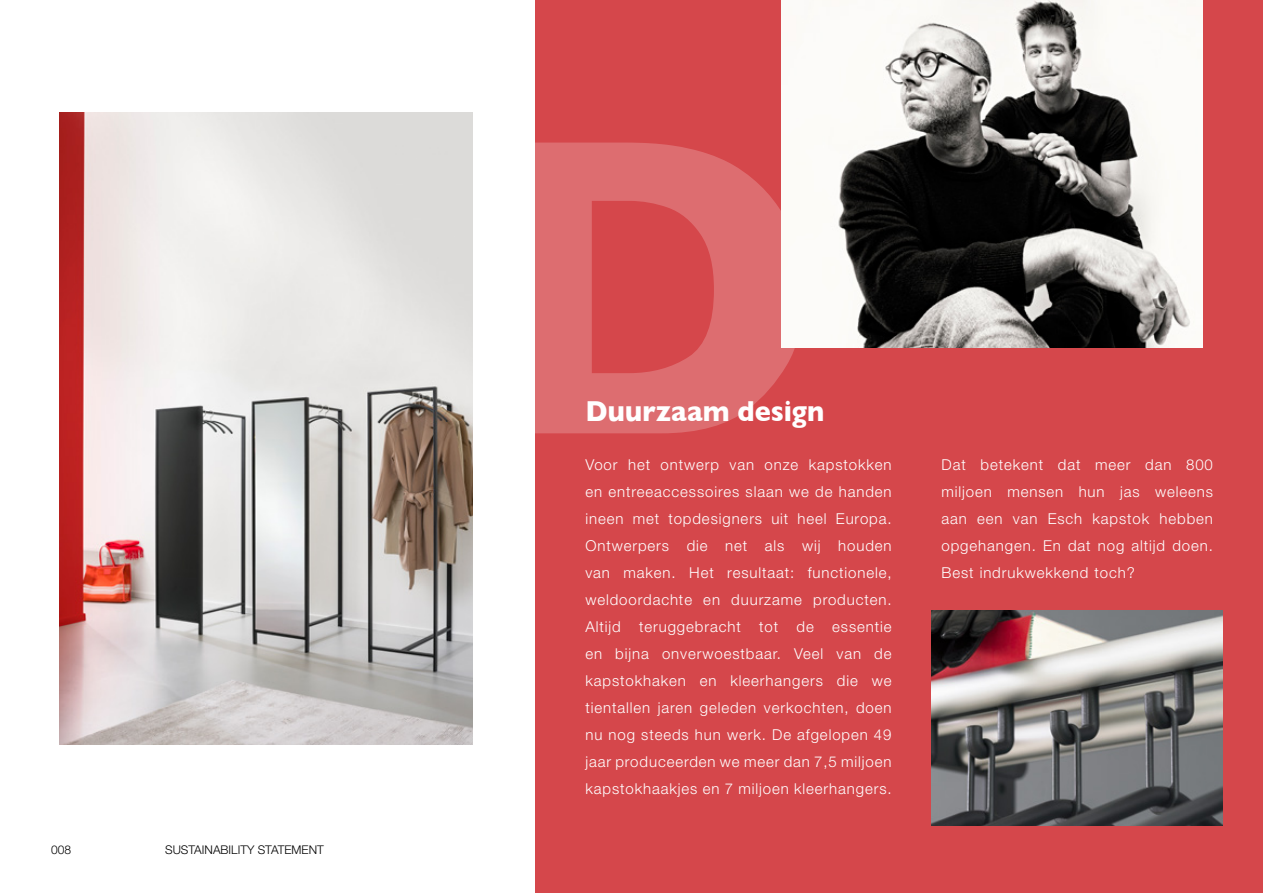
<style>
.page{position:relative;width:1263px;height:893px;background:#fff}
.page>*{position:absolute;margin:0;border:0;box-sizing:border-box;transform-origin:0 0}
.t1{font:700 429.6px "Gill Sans";color:#fff}
.t2{font:700 29.4px "Gill Sans";letter-spacing:.005em;color:#fff;scale:.92 1}
.t3{font:300 15px/27px "Helvetica Neue";letter-spacing:.06em;color:#fff;text-align:justify}
.t4{font:300 12px "Helvetica Neue";color:#000}
</style>
<div class="page">
<div style="left:536px;top:0;width:727px;height:893px;background:#d5474b"></div>
<img style="left:781px;top:0;width:421px;height:347px">
<img style="left:60px;top:113px;width:412px;height:632px">
<img style="left:931px;top:610px;width:291px;height:216px">
<p class="t4" style="left:51px;top:840px;width:22px">008</p>
<p class="t4" style="left:165px;top:840px;width:160px">SUSTAINABILITY STATEMENT</p>
<h1 class="t1" style="left:468px;top:-53px;width:355px">D</h1>
<h2 class="t2" style="left:585px;top:387px;width:261px">Duurzaam design</h2>
<p class="t3" style="left:585px;top:450px;width:308px">Voor het ontwerp van onze kapstokken en entreeaccessoires slaan we de handen ineen met topdesigners uit heel Europa.<br>Ontwerpers die net als wij houden van maken. Het resultaat: functionele, weldoordachte en duurzame producten.<br>Altijd teruggebracht tot de essentie en bijna onverwoestbaar. Veel van de kapstokhaken en kleerhangers die we tientallen jaren geleden verkochten, doen nu nog steeds hun werk. De afgelopen 49 jaar produceerden we meer dan 7,5 miljoen kapstokhaakjes en 7 miljoen kleerhangers.</p>
<p class="t3" style="left:941px;top:450px;width:273px">Dat betekent dat meer dan 800 miljoen mensen hun jas weleens aan een van Esch kapstok hebben opgehangen. En dat nog altijd doen.<br>Best indrukwekkend toch?</p>
</div>
